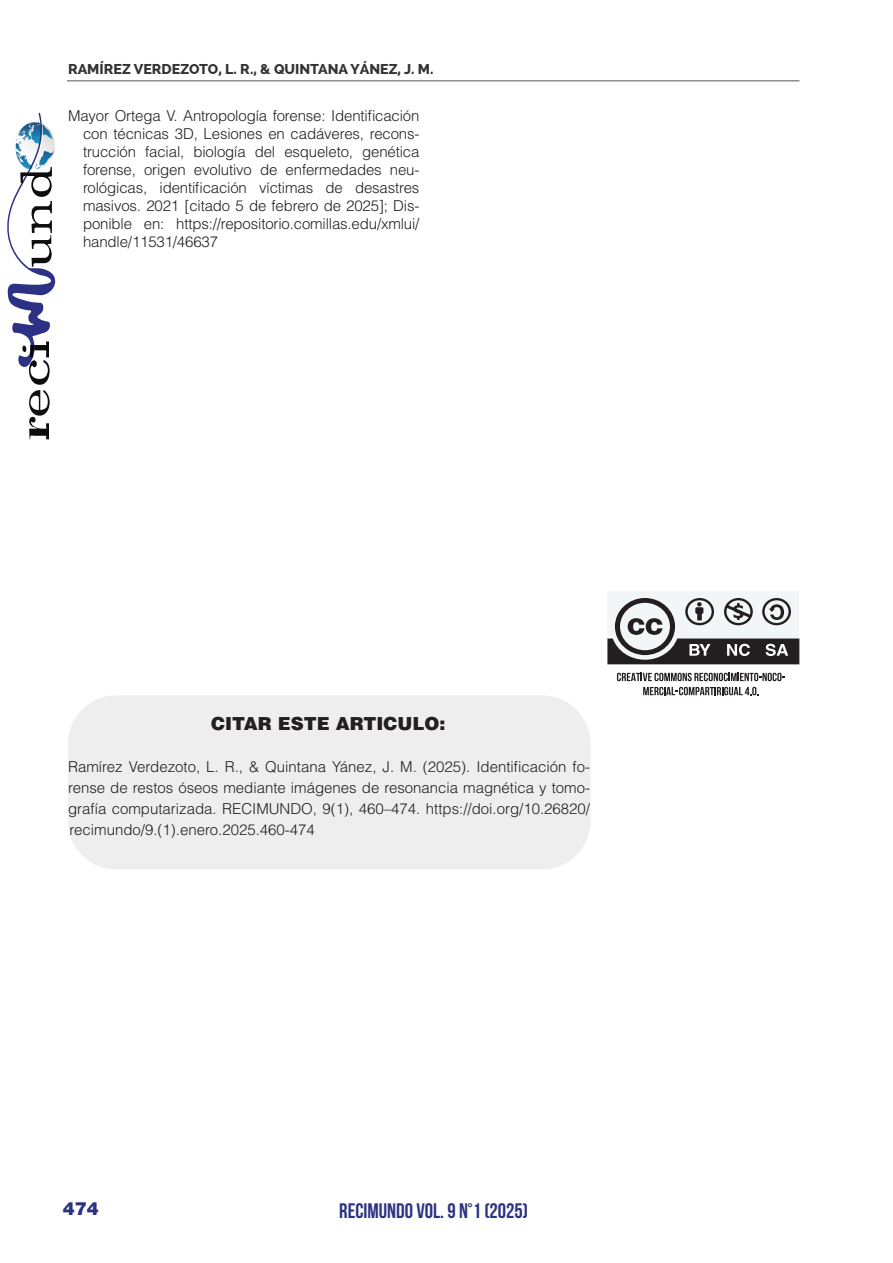
<style>
.page{position:relative;width:893px;height:1263px;background:#fff}
.page>*{position:absolute;margin:0;border:0;box-sizing:border-box;transform-origin:0 0}
.t1{font:700 21px "Bebas Neue";color:#2b3481}
.t2{font:900 18px "Helvetica LT Std";color:#231f20}
.t3{font:900 18px "Helvetica LT Std";color:#2b3481}
.t4{font:300 15px/18px "Helvetica LT Std";letter-spacing:-.01em;color:#231f20;text-align:justify}
.t5{font:800 14.25px "Raleway";color:#333}
</style>
<div class="page">
<hr style="left:67px;top:80px;width:732px;height:1px;background:#545557">
<svg style="left:7px;top:113px;width:48px;height:326px"></svg>
<svg style="left:617px;top:673px;width:168px;height:8px"></svg>
<svg style="left:643px;top:687px;width:116px;height:8px"></svg>
<div style="left:607px;top:591px;width:192px;height:73px;background:#f3f6f7"></div>
<svg style="left:607px;top:598px;width:192px;height:66px"></svg>
<div style="left:68px;top:695px;width:522px;height:175px;background:#edeeed;border-radius:49px"></div>
<p class="t5" style="left:68px;top:60px;width:367px">RAMÍREZ VERDEZOTO, L. R., &amp; QUINTANA YÁNEZ, J. M.</p>
<p class="t4" style="left:83px;top:107px;width:338px;text-indent:-15px">Mayor Ortega V. Antropología forense: Identificación con técnicas 3D, Lesiones en cadáveres, recons&shy;trucción facial, biología del esqueleto, genética forense, origen evolutivo de enfermedades neu&shy;rológicas, identificación víctimas de desastres masivos. 2021 [citado 5 de febrero de 2025]; Dis&shy;ponible en: https://repositorio.comillas.edu/xmlui/ handle/11531/46637</p>
<p class="t2" style="left:211px;top:712px;width:236px">CITAR ESTE ARTICULO:</p>
<p class="t4" style="left:68px;top:756px;width:524px;line-height:21px">Ramírez Verdezoto, L. R., &amp; Quintana Yánez, J. M. (2025). Identificación fo&shy;rense de restos óseos mediante imágenes de resonancia magnética y tomo&shy;grafía computarizada. RECIMUNDO, 9(1), 460–474. https://doi.org/10.26820/ recimundo/9.(1).enero.2025.460-474</p>
<p class="t3" style="left:63px;top:1197px;width:38px">474</p>
<h1 class="t1" style="left:339px;top:1199px;width:190px">RECIMUNDO VOL. 9 N°1 (2025)</h1>
</div>
